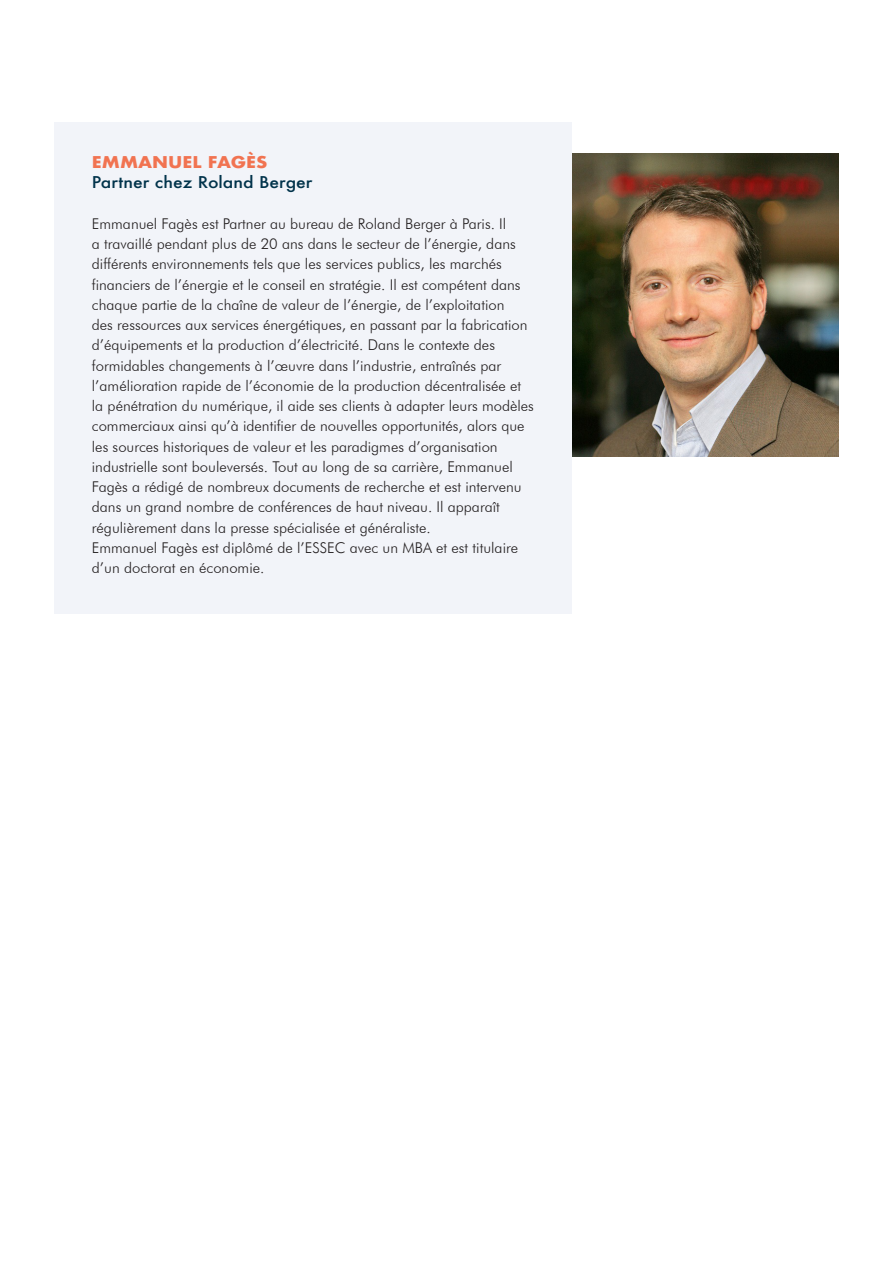
<style>
.page{position:relative;width:893px;height:1263px;background:#fff}
.page>*{position:absolute;margin:0;border:0;box-sizing:border-box;transform-origin:0 0}
.t1{font:500 15.75px "Futura";color:#01334b;scale:1.11 1}
.t2{font:700 15.75px "Futura";color:#f17351;scale:1.11 1}
.t3{font:300 14.85px/20.2px "Futura BT";color:#231f20}
</style>
<div class="page">
<img style="left:572px;top:153px;width:267px;height:304px">
<div style="left:54px;top:122px;width:518px;height:491px;background:#f2f4f9"></div>
<p class="t2" style="left:92px;top:151px;width:160px">EMMANUEL FAGÈS</p>
<p class="t1" style="left:92px;top:172px;width:200px">Partner chez Roland Berger</p>
<p class="t3" style="left:92px;top:213px;width:443px">Emmanuel Fagès est Partner au bureau de Roland Berger à Paris. Il<br>a travaillé pendant plus de 20 ans dans le secteur de l’énergie, dans différents environnements tels que les services publics, les marchés financiers de l’énergie et le conseil en stratégie. Il est compétent dans chaque partie de la chaîne de valeur de l’énergie, de l’exploitation<br>des ressources aux services énergétiques, en passant par la fabrication d’équipements et la production d’électricité. Dans le contexte des formidables changements à l’œuvre dans l’industrie, entraînés par l’amélioration rapide de l’économie de la production décentralisée et la pénétration du numérique, il aide ses clients à adapter leurs modèles commerciaux ainsi qu’à identifier de nouvelles opportunités, alors que les sources historiques de valeur et les paradigmes d’organisation industrielle sont bouleversés. Tout au long de sa carrière, Emmanuel Fagès a rédigé de nombreux documents de recherche et est intervenu dans un grand nombre de conférences de haut niveau. Il apparaît régulièrement dans la presse spécialisée et généraliste.</p>
<p class="t3" style="left:92px;top:537px;width:428px">Emmanuel Fagès est diplômé de l’ESSEC avec un MBA et est titulaire d’un doctorat en économie.</p>
</div>
